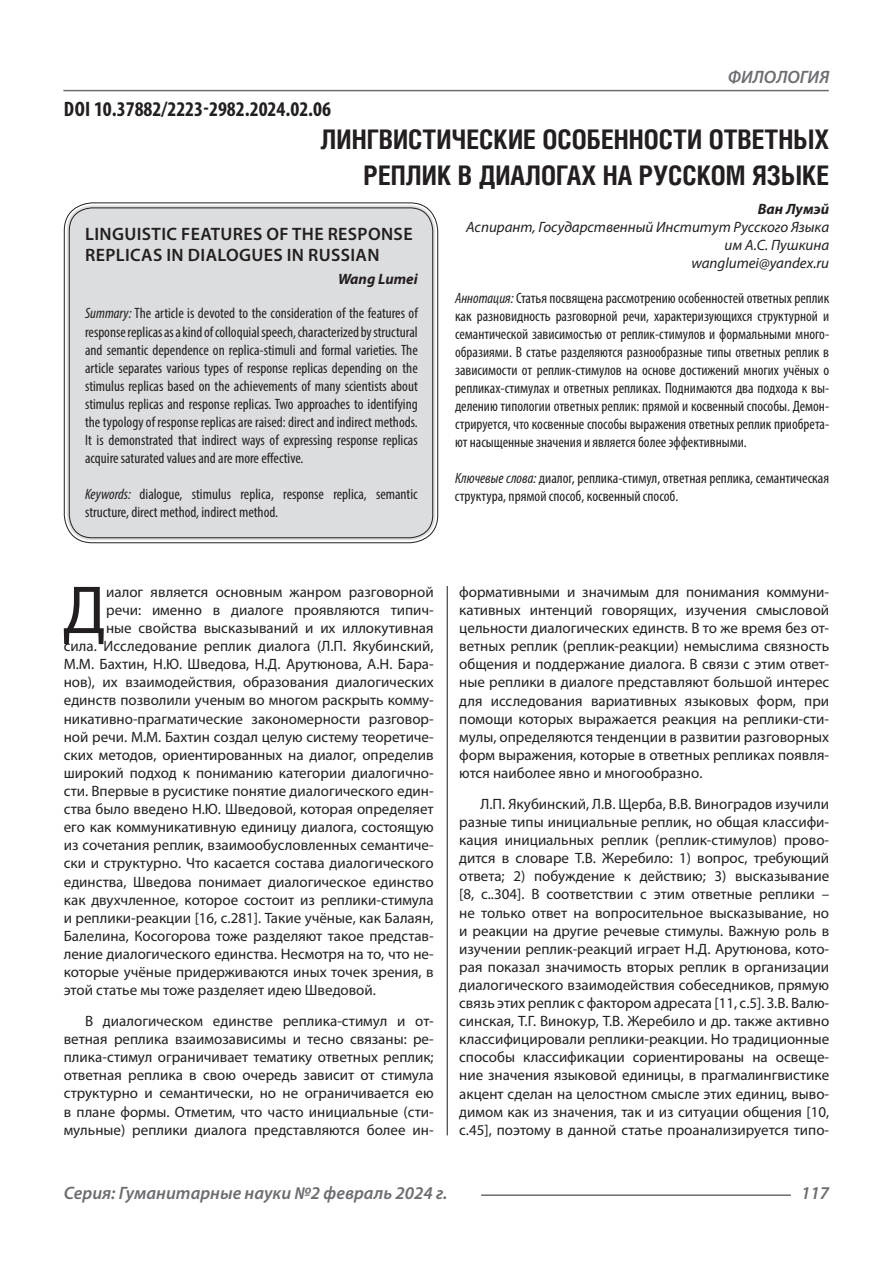
<style>
.page{position:relative;width:893px;height:1263px;background:#fff}
.page>*{position:absolute;margin:0;border:0;box-sizing:border-box;transform-origin:0 0}
.Статья_текст_первый{font:68.4px "Myriad Pro";color:#231f20}
.Статья_название{font:700 27px "Helios Cond C";color:#231f20}
.ДОИ{font:700 condensed 21px "Myriad Pro";color:#231f20}
.Статья_название_англ{font:600 18px/21.6px "Myriad Pro";letter-spacing:.02em;color:#231f20}
.t1{font:italic 600 18px "Myriad Pro";color:#6c6d70}
.Статья_текст{font:15px/18.1px "Myriad Pro";color:#231f20;text-align:justify}
.Статья_текст_первый-2{font:15px "Myriad Pro";color:#231f20}
.Статья_аннотация_тек{font:condensed 15px/18px "Myriad Pro";color:#231f20;text-align:justify}
.Статья_аннотация_анг{font:condensed 15px/18px "Myriad Pro";color:#231f20;text-align:justify}
.Статья_автор_инфо{font:italic 15px/18px "Myriad Pro";color:#231f20;text-align:right}
.Статья_автор_англ{font:italic 700 15px "Myriad Pro";color:#231f20}
.Статья_автор_фио_рус{font:italic 700 15px "Myriad Pro";color:#231f20}
.s1{font-style:italic}
</style>
<div class="page">
<hr style="left:447px;top:128px;width:1px;height:1007px;background:#231f20">
<hr style="left:63px;top:90px;width:766px;height:1px;background:#6c6d70">
<hr style="left:481px;top:1194px;width:310px;height:2px;background:#6c6d70">
<div style="left:67px;top:205px;width:368px;height:335px;background:#dcdddf;border-radius:26px"></div>
<div style="left:69px;top:207px;width:364px;height:331px;border:1px solid #231f20;border-radius:23px"></div>
<p class="ДОИ" style="left:64px;top:96px;width:269px">DOI 10.37882/2223-2982.2024.02.06</p>
<p class="t1" style="left:728px;top:66px;width:103px">ФИЛОЛОГИЯ</p>
<p class="Статья_название" style="left:321px;top:124px;width:510px">ЛИНГВИСТИЧЕСКИЕ ОСОБЕННОСТИ ОТВЕТНЫХ</p>
<p class="Статья_название" style="left:363px;top:160px;width:467px">РЕПЛИК В ДИАЛОГАХ НА РУССКОМ ЯЗЫКЕ</p>
<p class="Статья_автор_фио_рус" style="left:758px;top:199px;width:73px">Ван Лумэй</p>
<p class="Статья_автор_инфо" style="left:466px;top:218px;width:364px">Аспирант, Государственный Институт Русского Языка им А.С. Пушкина</p>
<p class="Статья_автор_инфо" style="left:691px;top:254px;width:139px">wanglumei@yandex.ru</p>
<p class="Статья_аннотация_тек" style="left:455px;top:288px;width:376px"><span class="s1">Аннотация:</span> Статья посвящена рассмотрению особенностей ответных реплик как разновидность разговорной речи, характеризующихся структурной и семантической зависимостью от реплик-стимулов и формальными много&shy;образиями. В статье разделяются разнообразные типы ответных реплик в зависимости от реплик-стимулов на основе достижений многих учёных о репликах-стимулах и ответных репликах. Поднимаются два подхода к вы&shy;делению типологии ответных реплик: прямой и косвенный способы. Демон&shy;стрируется, что косвенные способы выражения ответных реплик приобрета&shy;ют насыщенные значения и является более эффективными.</p>
<p class="Статья_аннотация_тек" style="left:455px;top:468px;width:376px"><span class="s1">Ключевые слова:</span> диалог, реплика-стимул, ответная реплика, семантическая структура, прямой способ, косвенный способ.</p>
<p class="Статья_название_англ" style="left:85px;top:222px;width:329px">LINGUISTIC FEATURES OF THE RESPONSE<br>REPLICAS IN DIALOGUES IN RUSSIAN</p>
<p class="Статья_автор_англ" style="left:338px;top:269px;width:81px">Wang Lumei</p>
<p class="Статья_аннотация_анг" style="left:85px;top:304px;width:334px"><span class="s1">Summary:</span> The article is devoted to the consideration of the features of response replicas as a kind of colloquial speech, characterized by structural and semantic dependence on replica-stimuli and formal varieties. The article separates various types of response replicas depending on the stimulus replicas based on the achievements of many scientists about stimulus replicas and response replicas. Two approaches to identifying the typology of response replicas are raised: direct and indirect methods.<br>It is demonstrated that indirect ways of expressing response replicas acquire saturated values and are more effective.</p>
<p class="Статья_аннотация_анг" style="left:85px;top:484px;width:334px"><span class="s1">Keywords:</span> dialogue, stimulus replica, response replica, semantic structure, direct method, indirect method.</p>
<p class="Статья_текст_первый" style="left:63px;top:568px;width:45px">Д</p>
<p class="Статья_текст_первый-2" style="left:106px;top:583px;width:329px">иалог является основным жанром разговорной</p>
<p class="Статья_текст_первый-2" style="left:106px;top:601px;width:329px">речи: именно в диалоге проявляются типич-</p>
<p class="Статья_текст_первый-2" style="left:106px;top:619px;width:329px">ные свойства высказываний и их иллокутивная</p>
<p class="Статья_текст_первый-2" style="left:64px;top:637px;width:371px">сила. Исследование реплик диалога (Л.П. Якубинский,</p>
<p class="Статья_текст_первый-2" style="left:64px;top:655px;width:371px">М.М. Бахтин, Н.Ю. Шведова, Н.Д. Арутюнова, А.Н. Бара-</p>
<p class="Статья_текст_первый-2" style="left:64px;top:673px;width:371px">нов), их взаимодействия, образования диалогических</p>
<p class="Статья_текст_первый-2" style="left:64px;top:691px;width:371px">единств позволили ученым во многом раскрыть комму-</p>
<p class="Статья_текст_первый-2" style="left:64px;top:709px;width:371px">никативно-прагматические закономерности разговор-</p>
<p class="Статья_текст_первый-2" style="left:64px;top:727px;width:371px">ной речи. М.М. Бахтин создал целую систему теоретиче-</p>
<p class="Статья_текст_первый-2" style="left:64px;top:745px;width:371px">ских методов, ориентированных на диалог, определив</p>
<p class="Статья_текст_первый-2" style="left:64px;top:764px;width:371px">широкий подход к пониманию категории диалогично-</p>
<p class="Статья_текст_первый-2" style="left:64px;top:782px;width:371px">сти. Впервые в русистике понятие диалогического един-</p>
<p class="Статья_текст_первый-2" style="left:64px;top:800px;width:371px">ства было введено Н.Ю. Шведовой, которая определяет</p>
<p class="Статья_текст_первый-2" style="left:64px;top:818px;width:371px">его как коммуникативную единицу диалога, состоящую</p>
<p class="Статья_текст_первый-2" style="left:64px;top:836px;width:371px">из сочетания реплик, взаимообусловленных семантиче-</p>
<p class="Статья_текст_первый-2" style="left:64px;top:854px;width:371px">ски и структурно. Что касается состава диалогического</p>
<p class="Статья_текст_первый-2" style="left:64px;top:872px;width:371px">единства, Шведова понимает диалогическое единство</p>
<p class="Статья_текст_первый-2" style="left:64px;top:890px;width:371px">как двухчленное, которое состоит из реплики-стимула</p>
<p class="Статья_текст_первый-2" style="left:64px;top:908px;width:371px">и реплики-реакции [16, с.281]. Такие учёные, как Балаян,</p>
<p class="Статья_текст_первый-2" style="left:64px;top:926px;width:371px">Балелина, Косогорова тоже разделяют такое представ-</p>
<p class="Статья_текст_первый-2" style="left:64px;top:945px;width:371px">ление диалогического единства. Несмотря на то, что не-</p>
<p class="Статья_текст_первый-2" style="left:64px;top:963px;width:371px">которые учёные придерживаются иных точек зрения, в</p>
<p class="Статья_текст_первый-2" style="left:64px;top:981px;width:314px">этой статье мы тоже разделяет идею Шведовой.</p>
<p class="Статья_текст" style="left:64px;top:1012px;width:371px;text-indent:21px">В диалогическом единстве реплика-стимул и от&shy;ветная реплика взаимозависимы и тесно связаны: ре&shy;плика-стимул ограничивает тематику ответных реплик; ответная реплика в свою очередь зависит от стимула структурно и семантически, но не ограничивается ею в плане формы. Отметим, что часто инициальные (сти&shy;мульные) реплики диалога представляются более ин-</p>
<p class="Статья_текст" style="left:459px;top:583px;width:371px">формативными и значимым для понимания коммуни&shy;кативных интенций говорящих, изучения смысловой цельности диалогических единств. В то же время без от&shy;ветных реплик (реплик-реакции) немыслима связность общения и поддержание диалога. В связи с этим ответ&shy;ные реплики в диалоге представляют большой интерес для исследования вариативных языковых форм, при помощи которых выражается реакция на реплики-сти&shy;мулы, определяются тенденции в развитии разговорных форм выражения, которые в ответных репликах появля&shy;ются наиболее явно и многообразно.</p>
<p class="Статья_текст" style="left:459px;top:794px;width:371px;text-indent:21px">Л.П. Якубинский, Л.В. Щерба, В.В. Виноградов изучили разные типы инициальные реплик, но общая классифи&shy;кация инициальных реплик (реплик-стимулов) прово&shy;дится в словаре Т.В. Жеребило: 1) вопрос, требующий ответа; 2) побуждение к действию; 3) высказывание [8, с..304]. В соответствии с этим ответные реплики – не только ответ на вопросительное высказывание, но и реакции на другие речевые стимулы. Важную роль в изучении реплик-реакций играет Н.Д. Арутюнова, кото&shy;рая показал значимость вторых реплик в организации диалогического взаимодействия собеседников, прямую связь этих реплик с фактором адресата [11, с.5]. З.В. Валю&shy;синская, Т.Г. Винокур, Т.В. Жеребило и др. также активно классифицировали реплики-реакции. Но традиционные способы классификации сориентированы на освеще&shy;ние значения языковой единицы, в прагмалингвистике акцент сделан на целостном смысле этих единиц, выво&shy;димом как из значения, так и из ситуации общения [10, с.45], поэтому в данной статье проанализируется типо-</p>
<p class="t1" style="left:64px;top:1182px;width:385px">Серия: Гуманитарные науки №2 февраль 2024 г.</p>
<p class="t1" style="left:801px;top:1182px;width:30px">117</p>
</div>
